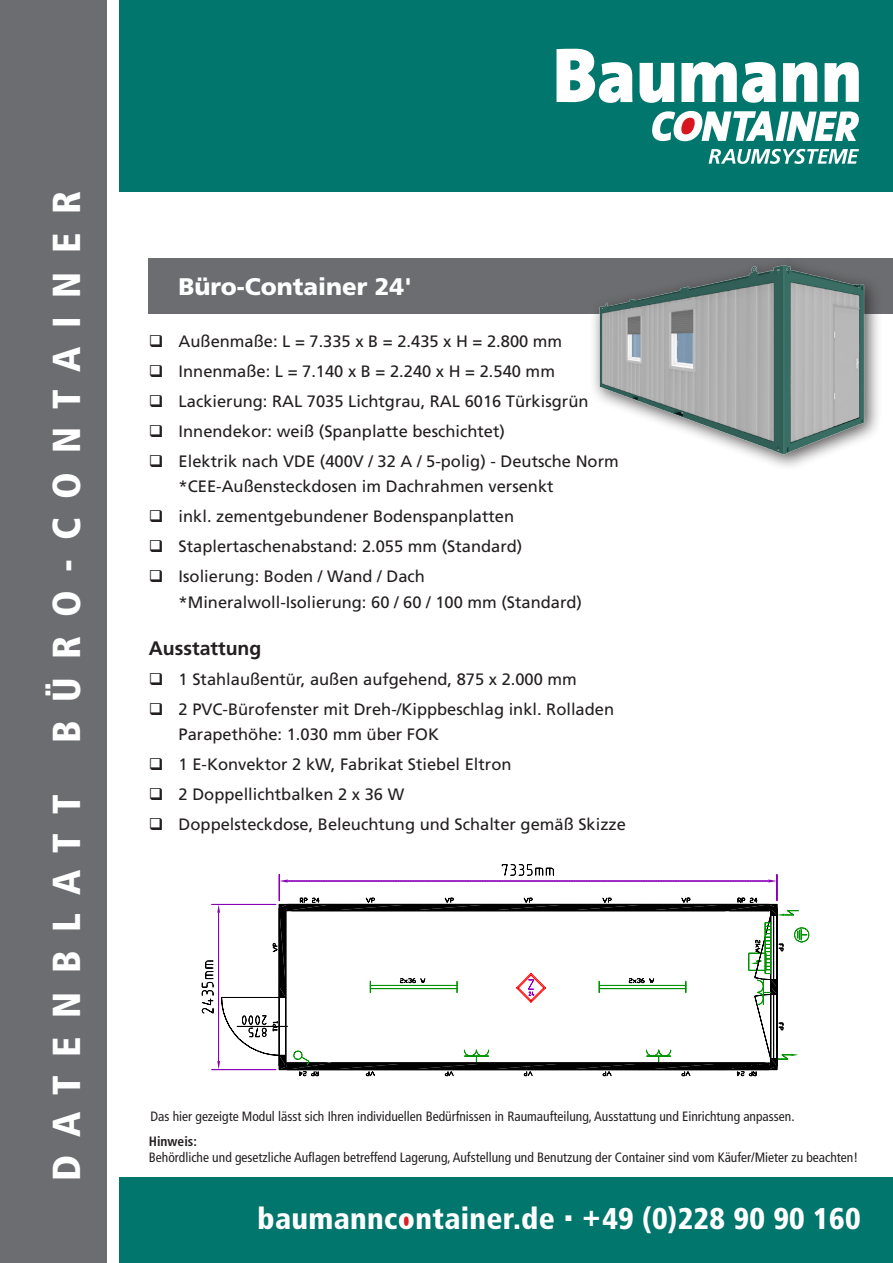
<style>
.page{position:relative;width:893px;height:1263px;background:#fff}
.page>*{position:absolute;margin:0;border:0;box-sizing:border-box;transform-origin:0 0}
.t1{font:900 condensed 39px "Frutiger LT";letter-spacing:.48em;color:#fff}
.t2{font:900 condensed 30px "Frutiger LT";letter-spacing:.01em;color:#fff}
.t3{font:900 24px "Frutiger LT";color:#fff}
.t4{font:700 19.5px "Frutiger LT";color:#231f20}
.t5{font:16.5px "Frutiger LT";color:#231f20}
.t6{font:condensed 13.5px "Frutiger LT";color:#231f20}
.t7{font:700 condensed 13.5px "Frutiger LT";color:#231f20}
</style>
<div class="page">
<div style="left:0;top:0;width:106px;height:1263px;background:#6c6d70"></div>
<div style="left:119px;top:0;width:774px;height:191px;background:#00766c"></div>
<svg style="left:674px;top:111px;width:28px;height:30px"></svg>
<svg style="left:681px;top:118px;width:14px;height:16px"></svg>
<svg style="left:701px;top:111px;width:158px;height:30px"></svg>
<svg style="left:652px;top:111px;width:23px;height:30px"></svg>
<svg style="left:709px;top:149px;width:150px;height:15px"></svg>
<svg style="left:557px;top:49px;width:75px;height:54px"></svg>
<svg style="left:640px;top:63px;width:34px;height:40px"></svg>
<svg style="left:681px;top:62px;width:95px;height:41px"></svg>
<svg style="left:783px;top:62px;width:34px;height:40px"></svg>
<svg style="left:825px;top:62px;width:34px;height:40px"></svg>
<div style="left:119px;top:1178px;width:774px;height:85px;background:#00766c"></div>
<div style="left:403px;top:1216px;width:6px;height:10px;background:#d72326;border-radius:50%"></div>
<div style="left:149px;top:258px;width:744px;height:56px;background:#6c6d70"></div>
<svg style="left:202px;top:864px;width:607px;height:213px"></svg>
<div style="left:590px;top:256px;width:292px;height:216px;background:#231f20;opacity:.75"></div>
<img style="left:590px;top:256px;width:284px;height:202px">
<h1 class="t1" style="left:43px;top:743px;width:553px;rotate:-90deg">BÜRO-CONTAINER</h1>
<h1 class="t1" style="left:43px;top:1181px;width:387px;rotate:-90deg">DATENBLATT</h1>
<p class="t3" style="left:179px;top:272px;width:235px">Büro-Container 24'</p>
<p class="t5" style="left:149px;top:331px;width:415px">❑ Außenmaße: L = 7.335 x B = 2.435 x H = 2.800 mm</p>
<p class="t5" style="left:149px;top:361px;width:408px">❑ Innenmaße: L = 7.140 x B = 2.240 x H = 2.540 mm</p>
<p class="t5" style="left:149px;top:391px;width:441px">❑ Lackierung: RAL 7035 Lichtgrau, RAL 6016 Türkisgrün</p>
<p class="t5" style="left:149px;top:421px;width:358px">❑ Innendekor: weiß (Spanplatte beschichtet)</p>
<p class="t5" style="left:149px;top:451px;width:471px">❑ Elektrik nach VDE (400V / 32 A / 5-polig) - Deutsche Norm</p>
<p class="t5" style="left:179px;top:477px;width:376px">*CEE-Außensteckdosen im Dachrahmen versenkt</p>
<p class="t5" style="left:149px;top:507px;width:367px">❑ inkl. zementgebundener Bodenspanplatten</p>
<p class="t5" style="left:149px;top:537px;width:375px">❑ Staplertaschenabstand: 2.055 mm (Standard)</p>
<p class="t5" style="left:149px;top:567px;width:278px">❑ Isolierung: Boden / Wand / Dach</p>
<p class="t5" style="left:179px;top:592px;width:405px">*Mineralwoll-Isolierung: 60 / 60 / 100 mm (Standard)</p>
<p class="t4" style="left:149px;top:636px;width:114px">Ausstattung</p>
<p class="t5" style="left:149px;top:669px;width:430px">❑ 1 Stahlaußentür, außen aufgehend, 875 x 2.000 mm</p>
<p class="t5" style="left:149px;top:699px;width:467px">❑ 2 PVC-Bürofenster mit Dreh-/Kippbeschlag inkl. Rolladen</p>
<p class="t5" style="left:179px;top:725px;width:262px">Parapethöhe: 1.030 mm über FOK</p>
<p class="t5" style="left:149px;top:755px;width:364px">❑ 1 E-Konvektor 2 kW, Fabrikat Stiebel Eltron</p>
<p class="t5" style="left:149px;top:785px;width:257px">❑ 2 Doppellichtbalken 2 x 36 W</p>
<p class="t5" style="left:149px;top:815px;width:479px">❑ Doppelsteckdose, Beleuchtung und Schalter gemäß Skizze</p>
<p class="t6" style="left:151px;top:1108px;width:646px">Das hier gezeigte Modul lässt sich Ihren individuellen Bedürfnissen in Raumaufteilung, Ausstattung und Einrichtung anpassen.</p>
<p class="t7" style="left:149px;top:1133px;width:50px">Hinweis:</p>
<p class="t6" style="left:149px;top:1149px;width:711px">Behördliche und gesetzliche Auflagen betreffend Lagerung, Aufstellung und Benutzung der Container sind vom Käufer/Mieter zu beachten!</p>
<h2 class="t2" style="left:258px;top:1200px;width:604px">baumanncontainer.de +49 (0)228 90 90 160</h2>
</div>
